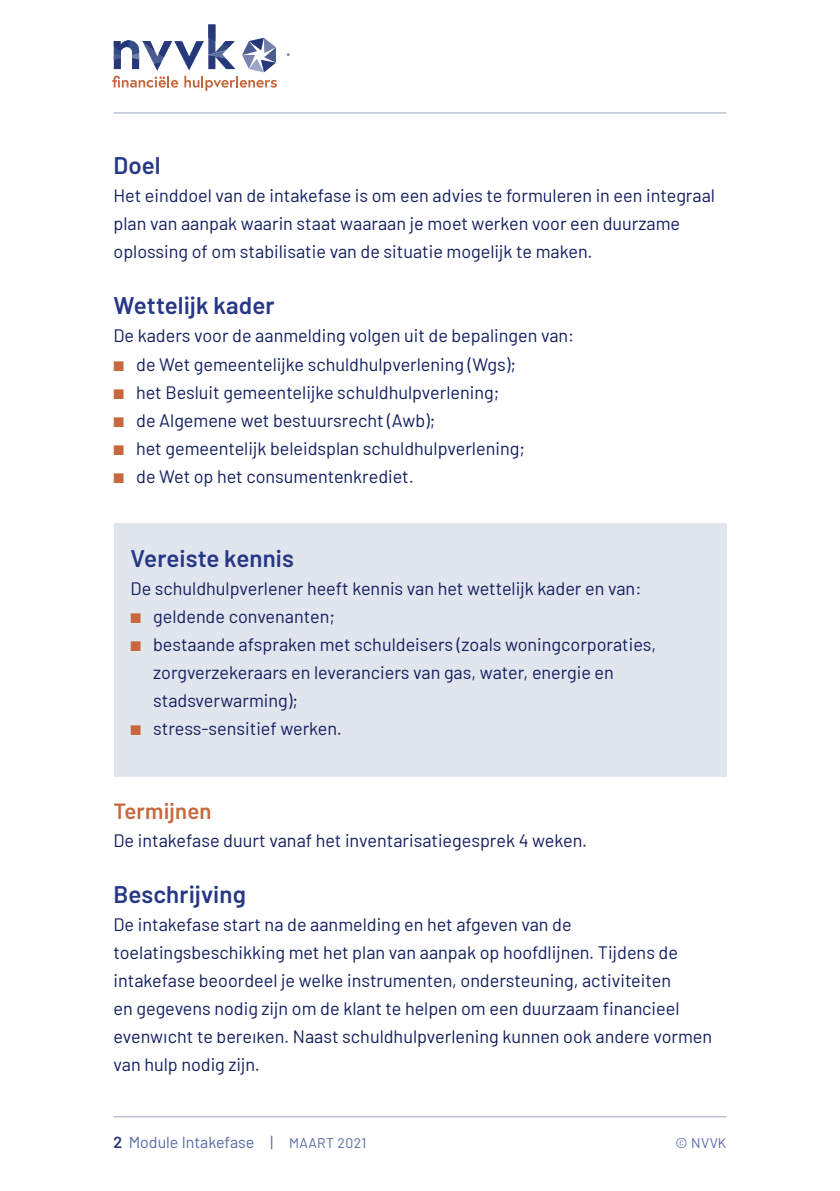
<style>
.page{position:relative;width:840px;height:1191px;background:#fff}
.page>*{position:absolute;margin:0;border:0;box-sizing:border-box;transform-origin:0 0}
.t1{font:600 24px "Barlow";letter-spacing:.005em;color:#263785}
.t2{font:600 22px "Barlow";letter-spacing:.01em;color:#c6683c}
.t3{font:18px/28px "Barlow";color:#131e5f}
.t4{font:16px "Barlow";color:#556aa6}
.t5{font:14px "Barlow";color:#556aa6}
.s1{color:#c6683c}
.s2{font-weight:600;color:#263879}
.s3{font-size:14px}
</style>
<div class="page">
<hr style="left:113px;top:1116px;width:613px;height:1px;background:#9ea7c2">
<hr style="left:113px;top:112px;width:613px;height:1px;background:#9ea7c2">
<svg style="left:112px;top:24px;width:165px;height:67px"></svg>
<div style="left:113px;top:523px;width:613px;height:254px;background:#e1e5ed"></div>
<h1 class="t1" style="left:113px;top:148px;width:49px">Doel</h1>
<p class="t3" style="left:113px;top:180px;width:602px">Het einddoel van de intakefase is om een advies te formuleren in een integraal plan van aanpak waarin staat waaraan je moet werken voor een duurzame oplossing of om stabilisatie van de situatie mogelijk te maken.</p>
<h1 class="t1" style="left:113px;top:288px;width:163px">Wettelijk kader</h1>
<p class="t3" style="left:113px;top:320px;width:462px">De kaders voor de aanmelding volgen uit de bepalingen van:</p>
<p class="t3" style="left:113px;top:348px;width:404px"><span class="s1">■</span> de Wet gemeentelijke schuldhulpverlening (Wgs);</p>
<p class="t3" style="left:113px;top:376px;width:387px"><span class="s1">■</span> het Besluit gemeentelijke schuldhulpverlening;</p>
<p class="t3" style="left:113px;top:404px;width:323px"><span class="s1">■</span> de Algemene wet bestuursrecht (Awb);</p>
<p class="t3" style="left:113px;top:432px;width:413px"><span class="s1">■</span> het gemeentelijk beleidsplan schuldhulpverlening;</p>
<p class="t3" style="left:113px;top:460px;width:302px"><span class="s1">■</span> de Wet op het consumentenkrediet.</p>
<h1 class="t1" style="left:130px;top:540px;width:165px">Vereiste kennis</h1>
<p class="t3" style="left:130px;top:572px;width:512px">De schuldhulpverlener heeft kennis van het wettelijk kader en van:</p>
<p class="t3" style="left:130px;top:600px;width:206px"><span class="s1">■</span> geldende convenanten;</p>
<p class="t3" style="left:153px;top:628px;width:504px;text-indent:-23px"><span class="s1">■</span> bestaande afspraken met schuldeisers (zoals woningcorporaties, zorgverzekeraars en leveranciers van gas, water, energie en stadsverwarming);</p>
<p class="t3" style="left:130px;top:712px;width:213px"><span class="s1">■</span> stress-sensitief werken.</p>
<p class="t2" style="left:113px;top:794px;width:99px">Termijnen</p>
<p class="t3" style="left:113px;top:824px;width:475px">De intakefase duurt vanaf het inventarisatiegesprek 4 weken.</p>
<h1 class="t1" style="left:113px;top:876px;width:134px">Beschrijving</h1>
<p class="t3" style="left:113px;top:908px;width:600px">De intakefase start na de aanmelding en het afgeven van de toelatingsbeschikking met het plan van aanpak op hoofdlijnen. Tijdens de intakefase beoordeel je welke instrumenten, ondersteuning, activiteiten<br>en gegevens nodig zijn om de klant te helpen om een duurzaam financieel evenwicht te bereiken. Naast schuldhulpverlening kunnen ook andere vormen van hulp nodig zijn.</p>
<p class="t4" style="left:113px;top:1130px;width:254px"><span class="s2">2</span> Module Intakefase | <span class="s3">MAART 2021</span></p>
<p class="t5" style="left:675px;top:1132px;width:52px">© NVVK</p>
</div>
